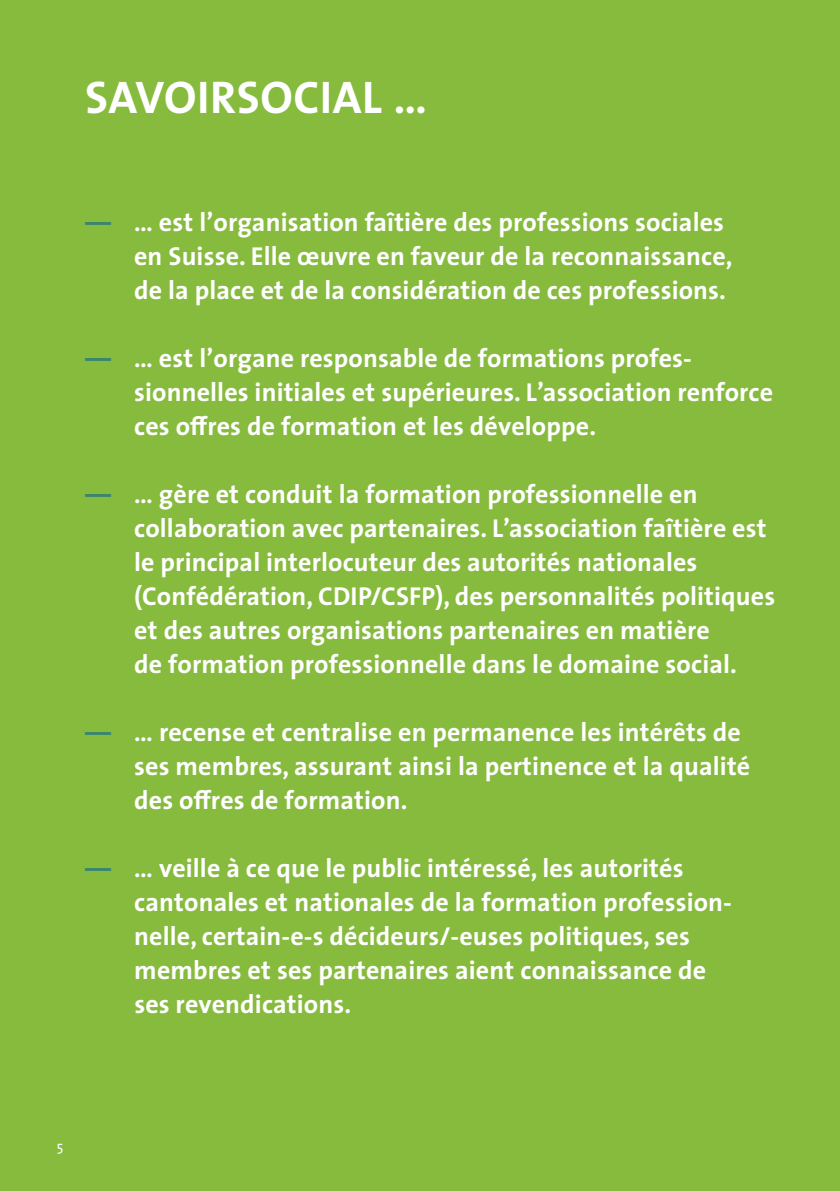
<style>
.page{position:relative;width:840px;height:1191px;background:#fff}
.page>*{position:absolute;margin:0;border:0;box-sizing:border-box;transform-origin:0 0}
.t1{font:700 46px "The Sans";letter-spacing:.01em;color:#fff}
.t2{font:700 26px/34px "The Sans";letter-spacing:.005em;color:#fff}
.t3{font:14px "The Sans";color:#fff}
.s1{color:#3a866e}
</style>
<div class="page">
<div style="left:0;top:0;width:839px;height:1191px;background:#87bb3e"></div>
<h1 class="t1" style="left:85px;top:59px;width:343px">SAVOIRSOCIAL …</h1>
<p class="t2" style="left:134px;top:204px;width:599px;text-indent:-49px"><span class="s1">—</span> … est l’organisation faîtière des professions sociales en Suisse. Elle œuvre en faveur de la reconnaissance, de la place et de la considération de ces professions.</p>
<p class="t2" style="left:134px;top:340px;width:640px;text-indent:-49px"><span class="s1">—</span> … est l’organe responsable de formations profes&shy;sionnelles initiales et supérieures. L’association renforce ces offres de formation et les développe.</p>
<p class="t2" style="left:134px;top:476px;width:642px;text-indent:-49px"><span class="s1">—</span> … gère et conduit la formation professionnelle en collaboration avec partenaires. L’association faîtière est le principal interlocuteur des autorités nationales (Confédération, CDIP/CSFP), des personnalités politiques et des autres organisations partenaires en matière<br>de formation professionnelle dans le domaine social.</p>
<p class="t2" style="left:134px;top:714px;width:617px;text-indent:-49px"><span class="s1">—</span> … recense et centralise en permanence les intérêts de ses membres, assurant ainsi la pertinence et la qualité des offres de formation.</p>
<p class="t2" style="left:134px;top:850px;width:598px;text-indent:-49px"><span class="s1">—</span> … veille à ce que le public intéressé, les autorités cantonales et nationales de la formation profession&shy;nelle, certain-e-s décideurs/-euses politiques, ses membres et ses partenaires aient connaissance de ses revendications.</p>
<p class="t3" style="left:57px;top:1134px;width:8px">5</p>
</div>
